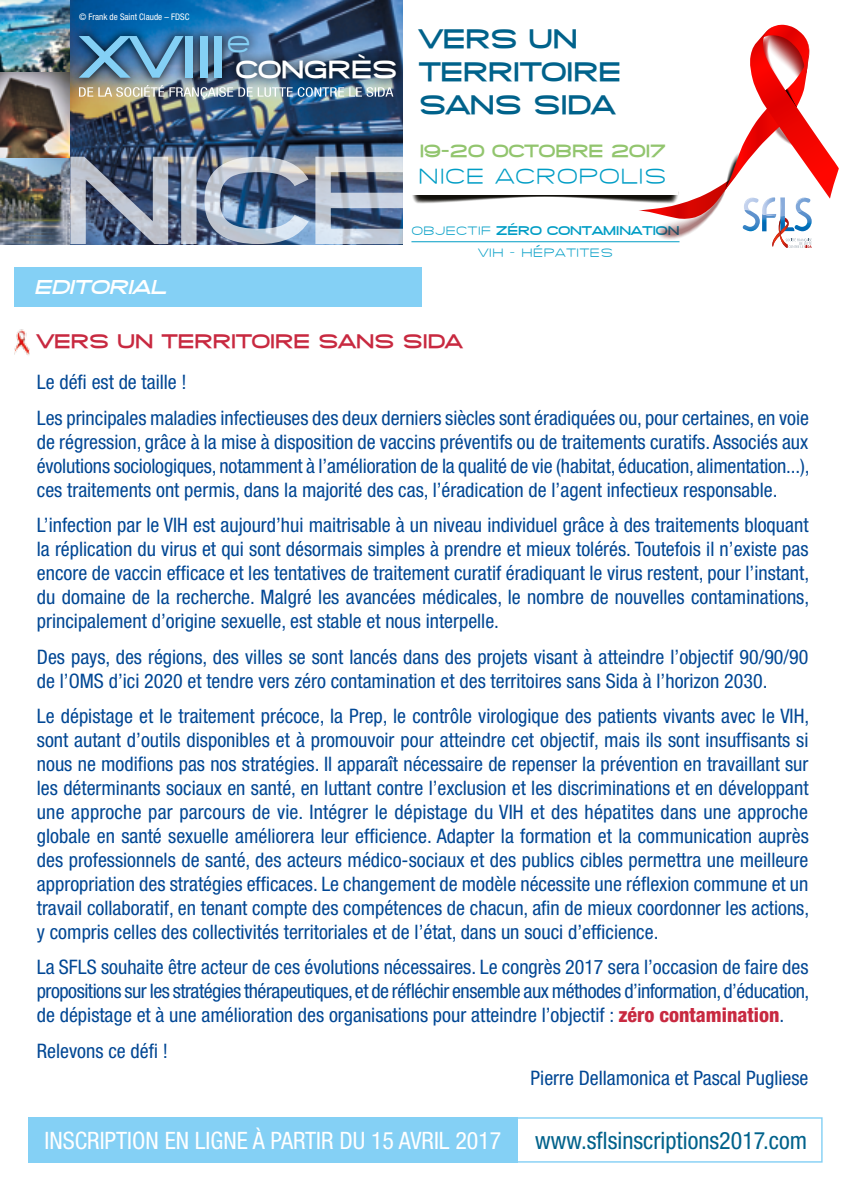
<style>
.page{position:relative;width:851px;height:1191px;background:#fff}
.page>*{position:absolute;margin:0;border:0;box-sizing:border-box;transform-origin:0 0}
.t1{font:800 59px "SF Grandezza";color:#84d0f5}
.t2{font:300 35.4px "SF Grandezza";color:#84d0f5}
.t3{font:800 27.2px/32.6px "SF Grandezza";color:#00628b}
.t4{font:800 25.4px "SF Grandezza";color:#fff}
.t5{font:condensed 24px "Helvetica Neue LT Std";color:#fff}
.t6{font:condensed 24px "Helvetica Neue LT Std";color:#00628b}
.t7{font:300 23.4px "SF Grandezza";color:#009dc5}
.t8{font:italic 800 20.4px "SF Grandezza";color:#fff}
.t9{font:condensed 20px/24px "Helvetica Neue";color:#004794;text-align:justify}
.t10{font:800 20px "SF Grandezza";color:#c82940}
.t11{font:800 18px "SF Grandezza";color:#92c56e}
.t12{font:300 12.8px/22.8px "SF Grandezza";color:#009dc5;text-align:center}
.t13{font:condensed 9px "Helvetica Neue LT Std";color:#fff}
.s1{font-weight:800}
.s2{font-weight:800;color:#c82940}
</style>
<div class="page">
<img style="left:0;top:72px;width:70px;height:86px">
<img style="left:0;top:158px;width:70px;height:86px">
<img style="left:0;top:0;width:70px;height:72px">
<img style="left:70px;top:0;width:333px;height:157px">
<img style="left:70px;top:157px;width:333px;height:87px">
<img style="left:70px;top:26px;width:333px;height:61px">
<img style="left:79px;top:85px;width:314px;height:14px">
<div style="left:14px;top:267px;width:407px;height:40px;background:#84d0f5"></div>
<img style="left:14px;top:329px;width:16px;height:26px">
<svg style="left:411px;top:25px;width:427px;height:223px"></svg>
<div style="left:28px;top:1117px;width:794px;height:45px;border:1px solid #84d0f5"></div>
<div style="left:28px;top:1117px;width:489px;height:45px;background:#84d0f5"></div>
<p class="t13" style="left:79px;top:12px;width:112px">© Frank de Saint Claude – FDSC</p>
<h2 class="t2" style="left:226px;top:19px;width:27px">e</h2>
<h3 class="t3" style="left:419px;top:23px;width:203px">VERS UN<br>TERRITOIRE<br>SANS SIDA</h3>
<p class="t11" style="left:419px;top:140px;width:247px">19-20 OCTOBRE 2017</p>
<p class="t7" style="left:418px;top:161px;width:251px">NICE ACROPOLIS</p>
<p class="t12" style="left:411px;top:218px;width:269px">OBJECTIF <span class="s1">ZÉRO CONTAMINATION<br></span>VIH - HÉPATITES</p>
<h1 class="t1" style="left:79px;top:20px;width:148px">XVIII</h1>
<p class="t4" style="left:236px;top:54px;width:163px">CONGRÈS</p>
<p class="t8" style="left:34px;top:275px;width:133px">EDITORIAL</p>
<p class="t10" style="left:37px;top:329px;width:427px">VERS UN TERRITOIRE SANS SIDA</p>
<p class="t9" style="left:37px;top:364px;width:773px;line-height:35.4px">Le défi est de taille !<br>Les principales maladies infectieuses des deux derniers siècles sont éradiquées ou, pour certaines, en voie</p>
<p class="t9" style="left:37px;top:429px;width:774px">de régression, grâce à la mise à disposition de vaccins préventifs ou de traitements curatifs. Associés aux évolutions sociologiques, notamment à l’amélioration de la qualité de vie (habitat, éducation, alimentation...), ces traitements ont permis, dans la majorité des cas, l’éradication de l’agent infectieux responsable.</p>
<p class="t9" style="left:37px;top:513px;width:773px">L’infection par le VIH est aujourd’hui maitrisable à un niveau individuel grâce à des traitements bloquant la réplication du virus et qui sont désormais simples à prendre et mieux tolérés. Toutefois il n’existe pas encore de vaccin efficace et les tentatives de traitement curatif éradiquant le virus restent, pour l’instant, du domaine de la recherche. Malgré les avancées médicales, le nombre de nouvelles contaminations, principalement d’origine sexuelle, est stable et nous interpelle.</p>
<p class="t9" style="left:37px;top:644px;width:772px">Des pays, des régions, des villes se sont lancés dans des projets visant à atteindre l’objectif 90/90/90 de l’OMS d’ici 2020 et tendre vers zéro contamination et des territoires sans Sida à l’horizon 2030.</p>
<p class="t9" style="left:37px;top:703px;width:773px">Le dépistage et le traitement précoce, la Prep, le contrôle virologique des patients vivants avec le VIH, sont autant d’outils disponibles et à promouvoir pour atteindre cet objectif, mais ils sont insuffisants si nous ne modifions pas nos stratégies. Il apparaît nécessaire de repenser la prévention en travaillant sur les déterminants sociaux en santé, en luttant contre l’exclusion et les discriminations et en développant une approche par parcours de vie. Intégrer le dépistage du VIH et des hépatites dans une approche globale en santé sexuelle améliorera leur efficience. Adapter la formation et la communication auprès des professionnels de santé, des acteurs médico-sociaux et des publics cibles permettra une meilleure appropriation des stratégies efficaces. Le changement de modèle nécessite une réflexion commune et un travail collaboratif, en tenant compte des compétences de chacun, afin de mieux coordonner les actions, y compris celles des collectivités territoriales et de l’état, dans un souci d’efficience.</p>
<p class="t9" style="left:37px;top:955px;width:774px">La SFLS souhaite être acteur de ces évolutions nécessaires. Le congrès 2017 sera l’occasion de faire des propositions sur les stratégies thérapeutiques, et de réfléchir ensemble aux méthodes d’information, d’éducation, de dépistage et à une amélioration des organisations pour atteindre l’objectif : <span class="s2">zéro contamination</span>.</p>
<p class="t9" style="left:37px;top:1038px;width:132px">Relevons ce défi !</p>
<p class="t9" style="left:530px;top:1065px;width:279px">Pierre Dellamonica et Pascal Pugliese</p>
<p class="t5" style="left:45px;top:1126px;width:458px">INSCRIPTION EN LIGNE À PARTIR DU 15 AVRIL 2017</p>
<p class="t6" style="left:535px;top:1126px;width:273px">www.sflsinscriptions2017.com</p>
</div>
